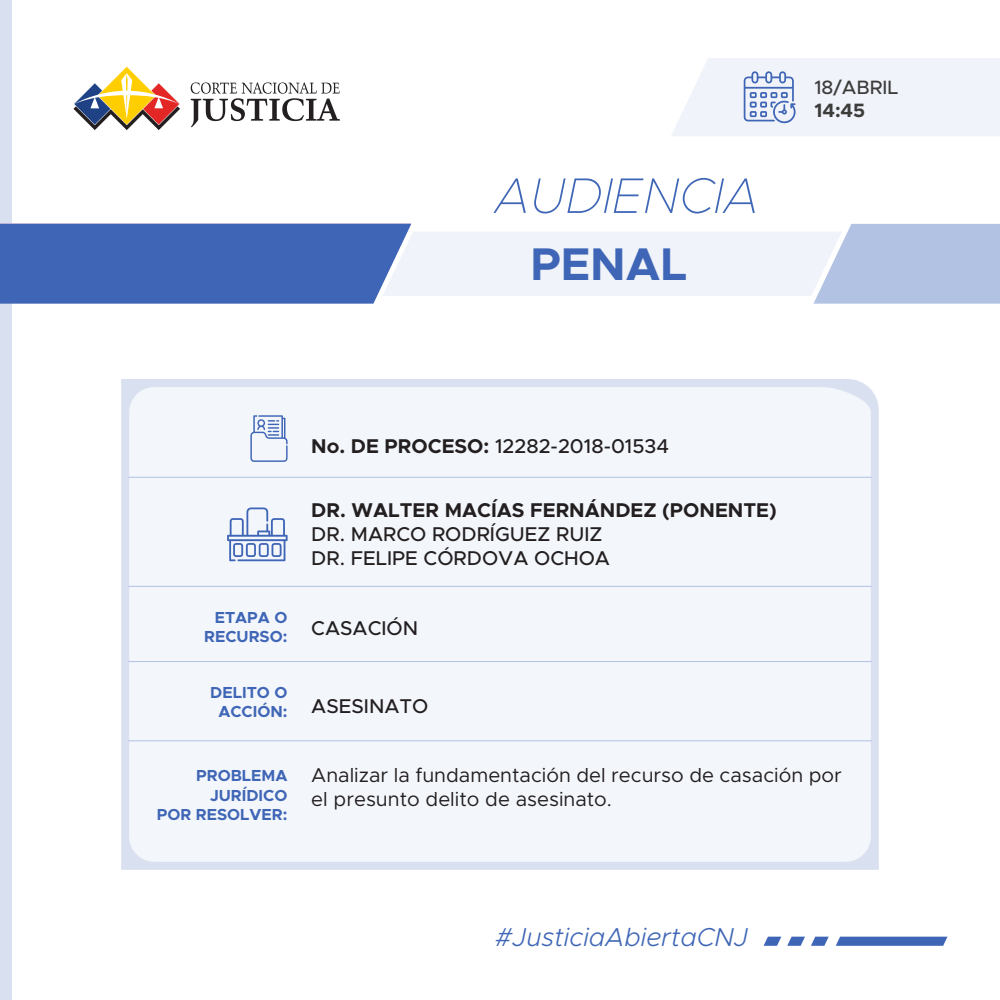
<style>
.page{position:relative;width:1000px;height:1000px;background:#fff}
.page>*{position:absolute;margin:0;border:0;box-sizing:border-box;transform-origin:0 0}
.t1{font:italic 100 50.2px "Metropolis";color:#3f66b6}
.t2{font:700 46px "Metropolis";color:#3f66b6}
.t3{font:italic 300 26px "Metropolis";color:#3f66b6}
.t4{font:500 20px/24px "Metropolis";color:#231f20}
.t5{font:20px/24px "Metropolis";color:#231f20}
.t6{font:700 20px "Metropolis";color:#231f20}
.t7{font:500 19.4px "Metropolis";color:#3c3c3b}
.t8{font:700 19.4px "Metropolis";color:#3c3c3b}
.t9{font:700 16px/19.2px "Metropolis";color:#3f66b6;text-align:right}
.s1{font-weight:700}
</style>
<div class="page">
<div style="left:0;top:0;width:12px;height:1000px;background:#d9e0f0"></div>
<svg style="left:836px;top:937px;width:112px;height:9px"></svg>
<svg style="left:811px;top:937px;width:18px;height:9px"></svg>
<svg style="left:787px;top:937px;width:18px;height:9px"></svg>
<svg style="left:764px;top:937px;width:17px;height:9px"></svg>
<svg style="left:0;top:223px;width:1000px;height:81px"></svg>
<div style="left:121px;top:379px;width:758px;height:491px;background:#d9e0f0"></div>
<div style="left:129px;top:387px;width:742px;height:475px;background:#f3f6fb"></div>
<svg style="left:250px;top:415px;width:38px;height:47px"></svg>
<hr style="left:128px;top:477px;width:744px;height:1px;background:#b2c2e2">
<hr style="left:128px;top:586px;width:744px;height:1px;background:#b2c2e2">
<hr style="left:128px;top:661px;width:744px;height:1px;background:#b2c2e2">
<hr style="left:128px;top:740px;width:744px;height:1px;background:#b2c2e2">
<svg style="left:227px;top:508px;width:61px;height:53px"></svg>
<svg style="left:191px;top:82px;width:149px;height:45px"></svg>
<svg style="left:73px;top:66px;width:107px;height:64px"></svg>
<svg style="left:671px;top:58px;width:329px;height:78px"></svg>
<h1 class="t1" style="left:495px;top:164px;width:266px">AUDIENCIA</h1>
<h2 class="t2" style="left:530px;top:235px;width:158px">PENAL</h2>
<p class="t7" style="left:814px;top:75px;width:86px">18/ABRIL</p>
<p class="t8" style="left:814px;top:98px;width:52px">14:45</p>
<p class="t9" style="left:204px;top:608px;width:85px">ETAPA O<br>RECURSO:</p>
<p class="t9" style="left:210px;top:682px;width:79px;text-align:center">DELITO O<br>ACCIÓN:</p>
<p class="t9" style="left:157px;top:766px;width:132px">PROBLEMA<br>JURÍDICO<br>POR RESOLVER:</p>
<p class="t4" style="left:311px;top:434px;width:359px"><span class="s1">No. DE PROCESO:</span> 12282-2018-01534</p>
<p class="t6" style="left:311px;top:497px;width:467px">DR. WALTER MACÍAS FERNÁNDEZ (PONENTE)</p>
<p class="t4" style="left:311px;top:522px;width:300px">DR. MARCO RODRÍGUEZ RUIZ<br>DR. FELIPE CÓRDOVA OCHOA</p>
<p class="t4" style="left:311px;top:616px;width:108px">CASACIÓN</p>
<p class="t4" style="left:311px;top:694px;width:119px">ASESINATO</p>
<p class="t5" style="left:311px;top:763px;width:532px">Analizar la fundamentación del recurso de casación por el presunto delito de asesinato.</p>
<h3 class="t3" style="left:495px;top:921px;width:255px">#JusticiaAbiertaCNJ</h3>
</div>
